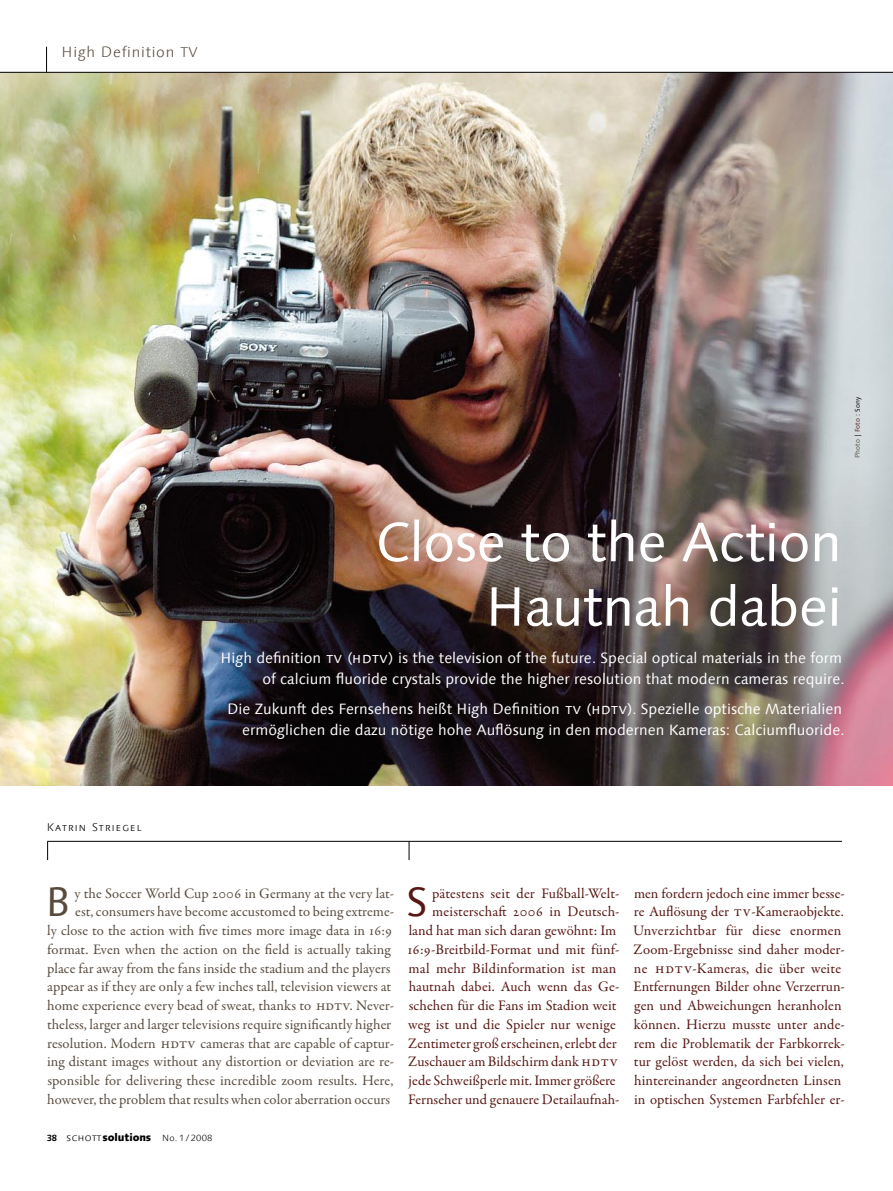
<style>
.page{position:relative;width:893px;height:1191px;background:#fff}
.page>*{position:absolute;margin:0;border:0;box-sizing:border-box;transform-origin:0 0}
.t1{font:55.5px/64.5px "Linotype Syntax Com";letter-spacing:-.015em;color:#fff;text-align:right}
.t2{font:41.25px "Linotype Syntax Com";color:#571713}
.t3{font:41.25px "Linotype Syntax Com";color:#584b3e}
.t4{font:15px/21px "Linotype Syntax Com";color:#fff;text-align:right}
.t5{font:300 15px "Linotype Syntax Com";letter-spacing:.05em;color:#584b3e}
.t6{font:14.7px/18.8px "Garamond Premr Pro";letter-spacing:.005em;color:#571713}
.t7{font:14.7px/18.8px "Garamond Premr Pro";letter-spacing:.005em;color:#584b3e;text-align:right}
.t8{font:300 11.25px "Linotype Syntax Com";letter-spacing:.1em;color:#000}
.t9{font:800 10.5px "Linotype Syntax Com";letter-spacing:-.01em;color:#000}
.t10{font:6.75px "Linotype Syntax Com";letter-spacing:.01em;color:#000}
.s1{font-size:14.25px}
.s2{color:#584b3e}
.s3{color:#571713}
.s4{font-weight:700;font-size:9px}
.s5{font-weight:300}
.s6{font-weight:300;font-size:9px}
</style>
<div class="page">
<img style="left:0;top:73px;width:893px;height:712px">
<hr style="left:47px;top:841px;width:795px;height:1px;background:#000">
<svg style="left:47px;top:841px;width:1px;height:19px"></svg>
<svg style="left:409px;top:841px;width:1px;height:19px"></svg>
<svg style="left:46px;top:47px;width:1px;height:25px"></svg>
<hr style="left:0;top:72px;width:893px;height:1px;background:#000">
<p class="t5" style="left:62px;top:43px;width:138px">High Definition <span class="s1">TV</span></p>
<p class="t10" style="left:853px;top:458px;width:62px;rotate:-90deg"><span class="s2">Photo</span> | <span class="s3">Foto</span> : Sony</p>
<h1 class="t1" style="left:375px;top:509px;width:468px">Close to the Action<br>Hautnah dabei</h1>
<p class="t4" style="left:220px;top:647px;width:626px">High definition tv (hdtv) is the television of the future. Special optical materials in the form of calcium fluoride crystals provide the higher resolution that modern cameras require.</p>
<p class="t4" style="left:227px;top:698px;width:619px">Die Zukunft des Fernsehens heißt High Definition tv (hdtv). Spezielle optische Materialien ermöglichen die dazu nötige hohe Auflösung in den modernen Kameras: Calciumfluoride.</p>
<p class="t8" style="left:47px;top:820px;width:96px">Katrin Striegel</p>
<p class="t7" style="left:47px;top:884px;width:349px">y the Soccer World Cup 2006 in Germany at the very lat-<br>est, consumers have become accustomed to being extreme-<br>ly close to the action with five times more image data in 16:9 format. Even when the action on the field is actually taking place far away from the fans inside the stadium and the players appear as if they are only a few inches tall, television viewers at home experience every bead of sweat, thanks to hdtv. Never&shy;theless, larger and larger televisions require significantly higher resolution. Modern hdtv cameras that are capable of captur&shy;ing distant images without any distortion or deviation are re&shy;sponsible for delivering these incredible zoom results. Here, however, the problem that results when color aberration occurs</p>
<h2 class="t3" style="left:45px;top:876px;width:26px">B</h2>
<p class="t9" style="left:47px;top:1131px;width:167px"><span class="s4">38</span> <span class="s5">schott</span>solutions <span class="s6">No. 1 / 2008</span></p>
<p class="t6" style="left:407px;top:884px;width:214px;text-align:right">pätestens seit der Fußball-Welt&shy;meisterschaft 2006 in Deutsch&shy;land hat man sich daran gewöhnt: Im 16:9-Breitbild-Format und mit fünf&shy;mal mehr Bildinformation ist man hautnah dabei. Auch wenn das Ge&shy;schehen für die Fans im Stadion weit weg ist und die Spieler nur wenige Zentimeter groß erscheinen, erlebt der Zuschauer am Bildschirm dank hdtv jede Schweißperle mit. Immer größere Fernseher und genauere Detailaufnah-</p>
<h2 class="t2" style="left:407px;top:876px;width:23px">S</h2>
<p class="t6" style="left:633px;top:884px;width:213px">men fordern jedoch eine immer besse&shy;re Auflösung der tv-Kameraobjekte.<br>Unverzichtbar für diese enormen Zoom-Ergebnisse sind daher moder&shy;ne hdtv-Kameras, die über weite Entfernungen Bilder ohne Verzerrun&shy;gen und Abweichungen heranholen können. Hierzu musste unter ande&shy;rem die Problematik der Farbkorrek&shy;tur gelöst werden, da sich bei vielen, hintereinander angeordneten Linsen in optischen Systemen Farbfehler er-</p>
</div>
